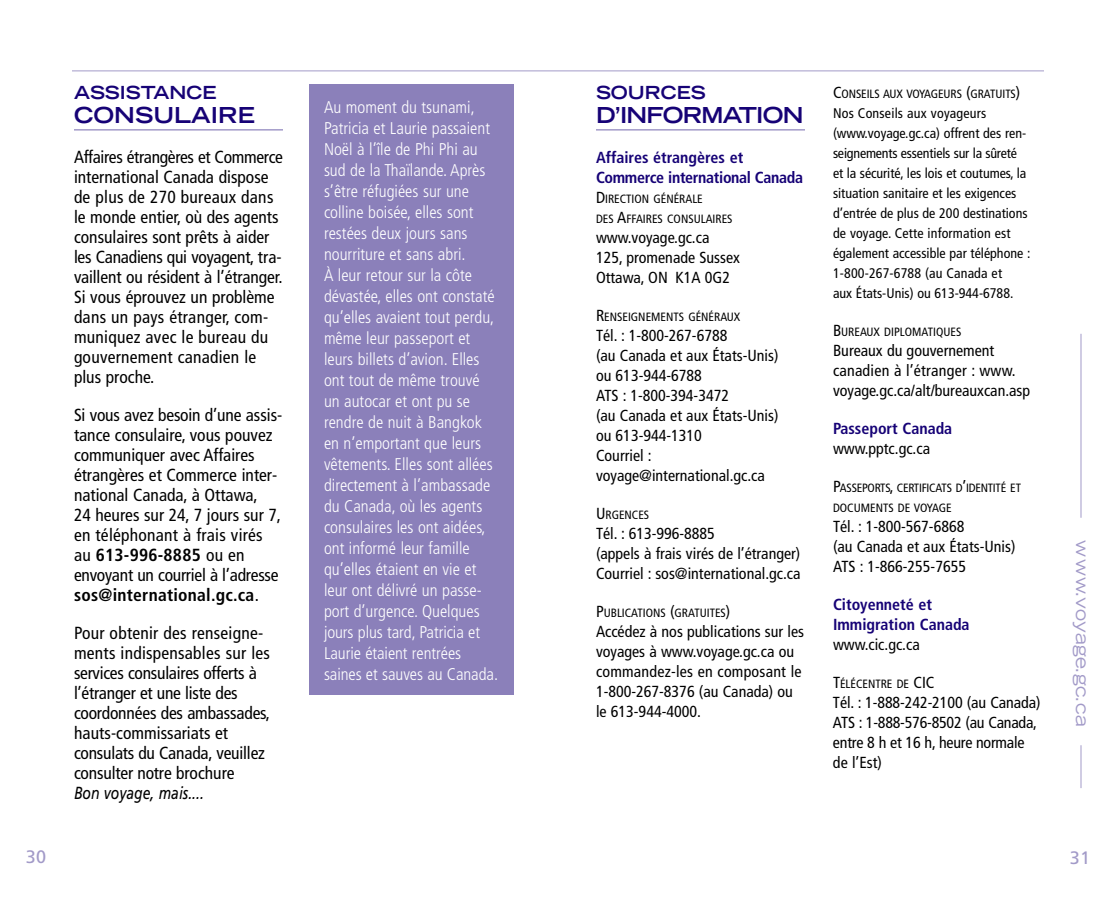
<style>
.page{position:relative;width:1116px;height:900px;background:#fff}
.page>*{position:absolute;margin:0;border:0;box-sizing:border-box;transform-origin:0 0}
.t1{font:700 expanded 22px "Trade Gothic LH";letter-spacing:-.035em;color:#160276}
.t2{font:700 expanded 22px "Trade Gothic LH";color:#160276}
.t3{font:700 expanded 18px "Trade Gothic LH";color:#160276}
.t4{font:expanded 18px "Trade Gothic LH";color:#a29ac8}
.t5{font:18px "Frutiger";color:#a29ac8}
.t6{font:condensed 17.6px/20px "Frutiger";color:#000}
.t7{font:italic 17.6px "Frutiger";color:#000;scale:.8 1}
.t8{font:300 condensed 17px/21px "Frutiger";color:#fff}
.t9{font:condensed 16px/20px "Frutiger";color:#000}
.t10{font:700 condensed 16px/20px "Frutiger";letter-spacing:-.02em;color:#160276}
.t11{font:700 condensed 16px/20px "Frutiger";color:#160276}
.t12{font:condensed 14px/20px "Frutiger";color:#000}
.t13{font:condensed 12px/20px "Frutiger";color:#000}
.t14{font:condensed 12px/20px "Frutiger";letter-spacing:-.02em;color:#000}
.s1{font-weight:700}
.s2{font-size:16px}
</style>
<div class="page">
<hr style="left:1081px;top:334px;width:1px;height:184px;background:#a29ac8">
<hr style="left:596px;top:129px;width:209px;height:2px;background:#a29ac8">
<hr style="left:74px;top:129px;width:209px;height:2px;background:#a29ac8">
<hr style="left:72px;top:71px;width:972px;height:1px;background:#a29ac8">
<hr style="left:1081px;top:745px;width:1px;height:43px;background:#a29ac8">
<div style="left:309px;top:84px;width:205px;height:611px;background:#8b80ba"></div>
<p class="t5" style="left:26px;top:849px;width:22px">30</p>
<p class="t3" style="left:74px;top:86px;width:144px">ASSISTANCE</p>
<p class="t2" style="left:74px;top:107px;width:182px">CONSULAIRE</p>
<p class="t6" style="left:74px;top:148px;width:210px">Affaires étrangères et Commerce international Canada dispose de plus de 270 bureaux dans le monde entier, où des agents consulaires sont prêts à aider les Canadiens qui voyagent, tra&shy;vaillent ou résident à l’étranger.<br>Si vous éprouvez un problème dans un pays étranger, com&shy;muniquez avec le bureau du gouvernement canadien le plus proche.</p>
<p class="t6" style="left:74px;top:406px;width:210px">Si vous avez besoin d’une assis&shy;tance consulaire, vous pouvez communiquer avec Affaires étrangères et Commerce inter&shy;national Canada, à Ottawa,<br>24 heures sur 24, 7 jours sur 7, en téléphonant à frais virés au <span class="s1">613-996-8885</span> ou en envoyant un courriel à l’adresse <span class="s1">sos@international.gc.ca</span>.</p>
<p class="t6" style="left:74px;top:624px;width:198px">Pour obtenir des renseigne&shy;ments indispensables sur les services consulaires offerts à l’étranger et une liste des coordonnées des ambassades, hauts-commissariats et consulats du Canada, veuillez consulter notre brochure</p>
<p class="t7" style="left:74px;top:786px;width:164px">Bon voyage, mais....</p>
<p class="t8" style="left:324px;top:98px;width:176px">Au moment du tsunami,<br>Patricia et Laurie passaient<br>Noël à l’île de Phi Phi au sud de la Thaïlande. Après s’être réfugiées sur une colline boisée, elles sont restées deux jours sans nourriture et sans abri.<br>À leur retour sur la côte dévastée, elles ont constaté qu’elles avaient tout perdu, même leur passeport et leurs billets d’avion. Elles ont tout de même trouvé un autocar et ont pu se rendre de nuit à Bangkok en n’emportant que leurs vêtements. Elles sont allées directement à l’ambassade du Canada, où les agents consulaires les ont aidées, ont informé leur famille qu’elles étaient en vie et leur ont délivré un passe&shy;port d’urgence. Quelques jours plus tard, Patricia et<br>Laurie étaient rentrées saines et sauves au Canada.</p>
<p class="t3" style="left:596px;top:86px;width:111px">SOURCES</p>
<p class="t1" style="left:596px;top:107px;width:209px">D’INFORMATION</p>
<p class="t10" style="left:596px;top:149px;width:209px">Affaires étrangères et<br>Commerce international Canada</p>
<p class="t13" style="left:596px;top:190px;width:138px"><span class="s2">D</span>IRECTION GÉNÉRALE<br>DES <span class="s2">A</span>FFAIRES CONSULAIRES</p>
<p class="t9" style="left:596px;top:229px;width:146px">www.voyage.gc.ca<br>125, promenade Sussex<br>Ottawa, ON K1A 0G2</p>
<p class="t13" style="left:596px;top:308px;width:146px"><span class="s2">R</span>ENSEIGNEMENTS GÉNÉRAUX</p>
<p class="t9" style="left:596px;top:327px;width:184px">Tél. : 1-800-267-6788<br>(au Canada et aux États-Unis) ou 613-944-6788<br>ATS : 1-800-394-3472<br>(au Canada et aux États-Unis) ou 613-944-1310<br>Courriel : voyage@international.gc.ca</p>
<p class="t13" style="left:596px;top:506px;width:55px"><span class="s2">U</span>RGENCES</p>
<p class="t9" style="left:596px;top:525px;width:206px">Tél. : 613-996-8885<br>(appels à frais virés de l’étranger)<br>Courriel : sos@international.gc.ca</p>
<p class="t13" style="left:596px;top:604px;width:136px"><span class="s2">P</span>UBLICATIONS <span class="s2">(</span>GRATUITES<span class="s2">)</span></p>
<p class="t9" style="left:596px;top:623px;width:210px">Accédez à nos publications sur les voyages à www.voyage.gc.ca ou commandez-les en composant le<br>1-800-267-8376 (au Canada) ou le 613-944-4000.</p>
<p class="t13" style="left:833px;top:85px;width:189px"><span class="s2">C</span>ONSEILS AUX VOYAGEURS <span class="s2">(</span>GRATUITS<span class="s2">)</span></p>
<p class="t12" style="left:833px;top:104px;width:199px">Nos Conseils aux voyageurs (www.voyage.gc.ca) offrent des ren&shy;seignements essentiels sur la sûreté et la sécurité, les lois et coutumes, la situation sanitaire et les exigences d’entrée de plus de 200 destinations de voyage. Cette information est également accessible par téléphone :<br>1-800-267-6788 (au Canada et<br>aux États-Unis) ou 613-944-6788.</p>
<p class="t13" style="left:833px;top:323px;width:130px"><span class="s2">B</span>UREAUX DIPLOMATIQUES</p>
<p class="t9" style="left:833px;top:342px;width:199px">Bureaux du gouvernement canadien à l’étranger : www. voyage.gc.ca/alt/bureauxcan.asp</p>
<p class="t11" style="left:833px;top:420px;width:121px">Passeport Canada</p>
<p class="t9" style="left:833px;top:440px;width:99px">www.pptc.gc.ca</p>
<p class="t14" style="left:833px;top:479px;width:190px"><span class="s2">P</span>ASSEPORTS<span class="s2">,</span> CERTIFICATS D<span class="s2">’</span>IDENTITÉ ET<br>DOCUMENTS DE VOYAGE</p>
<p class="t9" style="left:833px;top:518px;width:184px">Tél. : 1-800-567-6868<br>(au Canada et aux États-Unis)<br>ATS : 1-866-255-7655</p>
<p class="t11" style="left:833px;top:596px;width:138px">Citoyenneté et<br>Immigration Canada</p>
<p class="t9" style="left:833px;top:636px;width:88px">www.cic.gc.ca</p>
<p class="t13" style="left:833px;top:675px;width:103px"><span class="s2">T</span>ÉLÉCENTRE DE <span class="s2">CIC</span></p>
<p class="t9" style="left:833px;top:694px;width:209px">Tél. : 1-888-242-2100 (au Canada)<br>ATS : 1-888-576-8502 (au Canada, entre 8 h et 16 h, heure normale de l’Est)</p>
<p class="t4" style="left:1089px;top:540px;width:188px;rotate:90deg">www.voyage.gc.ca</p>
<p class="t5" style="left:1070px;top:850px;width:22px">31</p>
</div>
